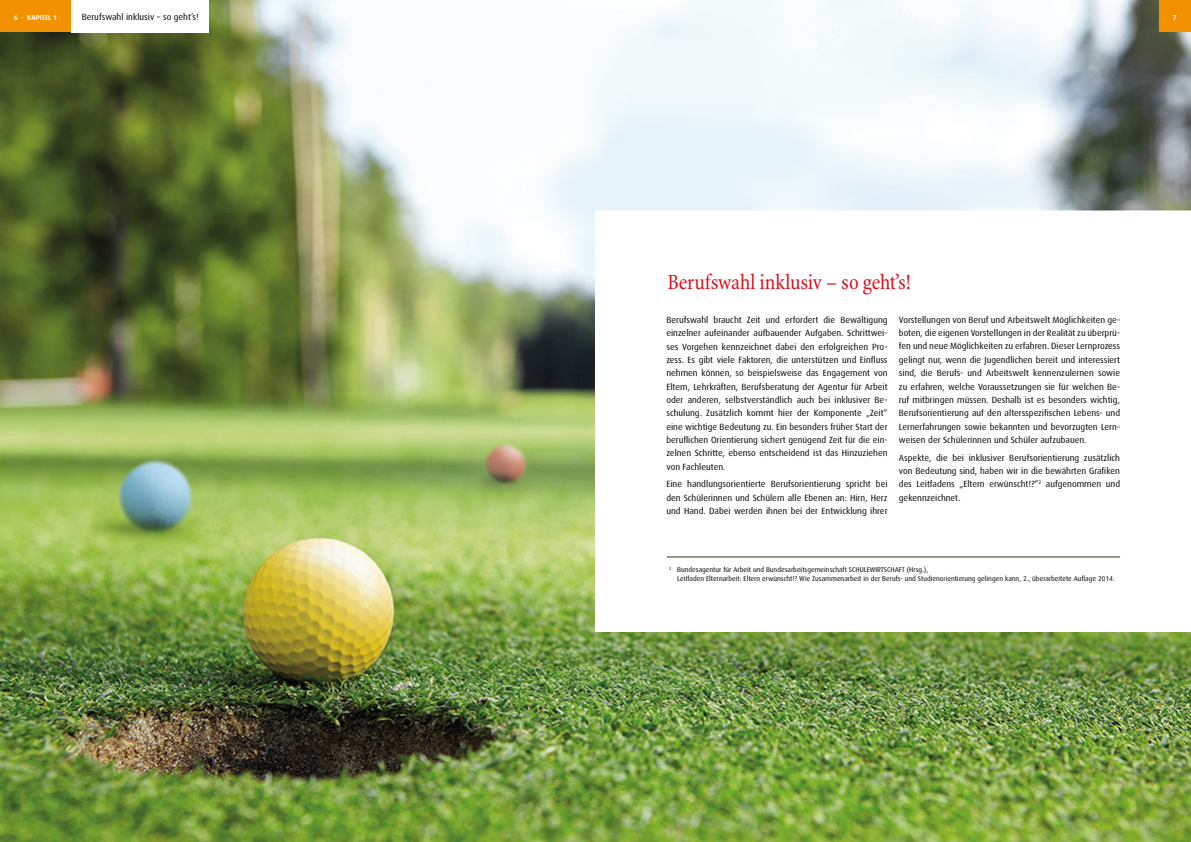
<style>
.page{position:relative;width:1191px;height:842px;background:#fff}
.page>*{position:absolute;margin:0;border:0;box-sizing:border-box;transform-origin:0 0}
.t1{font:condensed 22px "Minion";letter-spacing:-.005em;color:#e30613}
.t2{font:9px/13.3px "Dax";color:#000;text-align:justify}
.t3{font:7px/9px "Dax";color:#000}
.t4{font:700 7px "Dax";color:#fff}
</style>
<div class="page">
<img style="left:0;top:0;width:1191px;height:842px">
<div style="left:595px;top:210px;width:596px;height:421px;background:#fff"></div>
<hr style="left:667px;top:557px;width:453px;height:1px;background:#263707">
<div style="left:1159px;top:0;width:32px;height:32px;background:#f39200"></div>
<div style="left:0;top:0;width:71px;height:32px;background:#f39200"></div>
<div style="left:71px;top:0;width:137px;height:32px;background:#fff"></div>
<h1 class="t4" style="left:14px;top:13px;width:45px">6 · KAPITEL 1</h1>
<p class="t2" style="left:82px;top:11px;width:119px">Berufswahl inklusiv – so geht’s!</p>
<p class="t4" style="left:1172px;top:13px;width:5px">7</p>
<h1 class="t1" style="left:667px;top:271px;width:245px">Berufswahl inklusiv – so geht’s!</h1>
<p class="t2" style="left:666px;top:313px;width:223px">Berufswahl braucht Zeit und erfordert die Bewältigung einzelner aufeinander aufbauender Aufgaben. Schrittwei&shy;ses Vorgehen kennzeichnet dabei den erfolgreichen Pro&shy;zess. Es gibt viele Faktoren, die unterstützen und Einfluss nehmen können, so beispielsweise das Engagement von Eltern, Lehrkräften, Berufsberatung der Agentur für Arbeit oder anderen, selbstverständlich auch bei inklusiver Be&shy;schulung. Zusätzlich kommt hier der Komponente „Zeit“ eine wichtige Bedeutung zu. Ein besonders früher Start der beruflichen Orientierung sichert genügend Zeit für die ein&shy;zelnen Schritte, ebenso entscheidend ist das Hinzuziehen von Fachleuten.</p>
<p class="t2" style="left:899px;top:313px;width:223px">Vorstellungen von Beruf und Arbeitswelt Möglichkeiten ge&shy;boten, die eigenen Vorstellungen in der Realität zu überprü&shy;fen und neue Möglichkeiten zu erfahren. Dieser Lernprozess gelingt nur, wenn die Jugendlichen bereit und interessiert sind, die Berufs- und Arbeitswelt kennenzulernen sowie zu erfahren, welche Voraussetzungen sie für welchen Be&shy;ruf mitbringen müssen. Deshalb ist es besonders wichtig, Berufsorientierung auf den altersspezifischen Lebens- und Lernerfahrungen sowie bekannten und bevorzugten Lern&shy;weisen der Schülerinnen und Schüler aufzubauen.</p>
<p class="t2" style="left:666px;top:477px;width:223px">Eine handlungsorientierte Berufsorientierung spricht bei den Schülerinnen und Schülern alle Ebenen an: Hirn, Herz und Hand. Dabei werden ihnen bei der Entwicklung ihrer</p>
<p class="t2" style="left:899px;top:451px;width:223px">Aspekte, die bei inklusiver Berufsorientierung zusätzlich von Bedeutung sind, haben wir in die bewährten Grafiken des Leitfadens „Eltern erwünscht!?“<sup>2</sup> aufgenommen und gekennzeichnet.</p>
<p class="t3" style="left:677px;top:565px;width:439px;text-indent:-8px"><sup>2</sup> Bundesagentur für Arbeit und Bundesarbeitsgemeinschaft SCHULEWIRTSCHAFT (Hrsg.),<br>Leitfaden Elternarbeit: Eltern erwünscht!? Wie Zusammenarbeit in der Berufs- und Studienorientierung gelingen kann, 2., überarbeitete Auflage 2014.</p>
</div>
